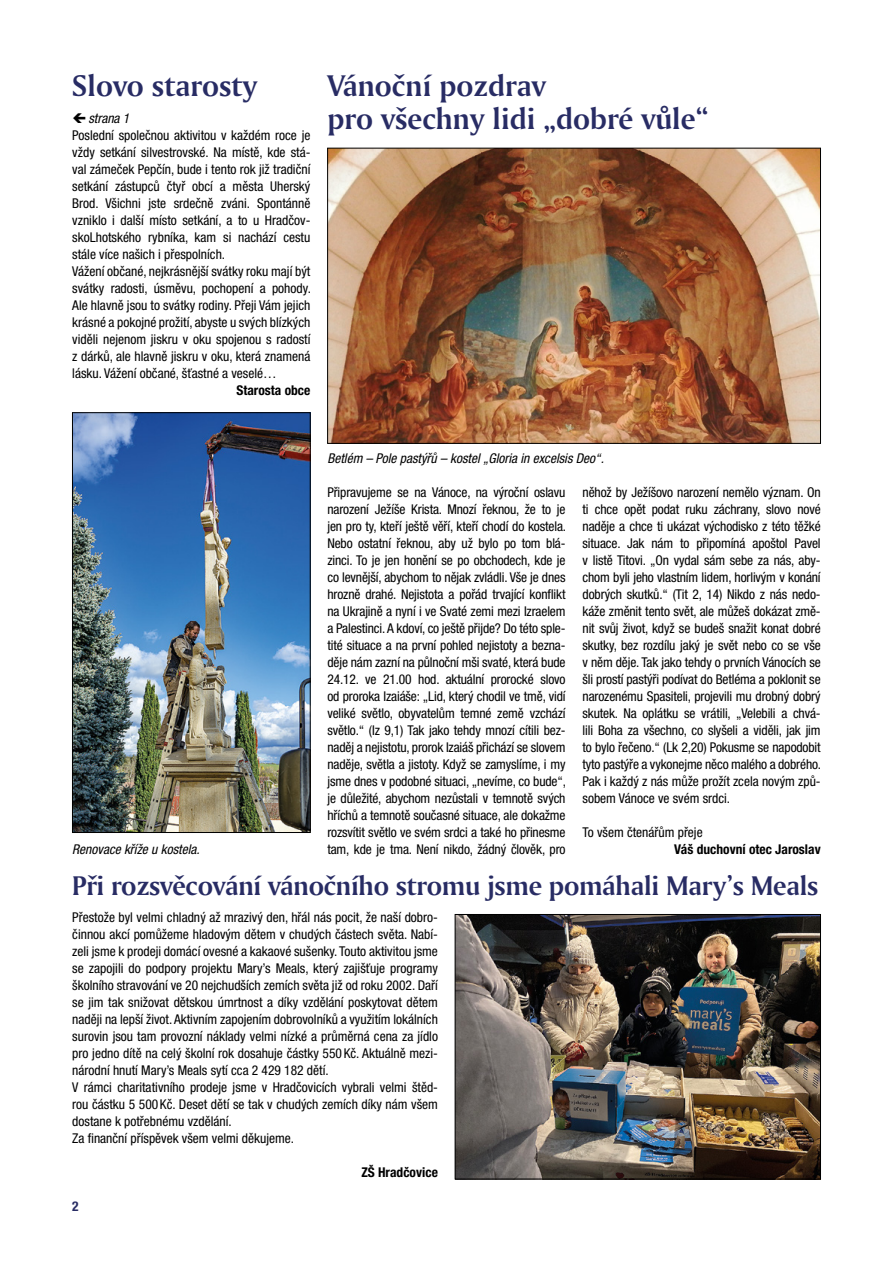
<style>
.page{position:relative;width:893px;height:1263px;background:#fff}
.page>*{position:absolute;margin:0;border:0;box-sizing:border-box;transform-origin:0 0}
.t1{font:31.5px/33px "Amerigo AT Bold A";color:#282c64}
.t2{font:28.5px "Amerigo AT Bold A";letter-spacing:-.01em;color:#282c64}
.t3{font:condensed 13.5px/17px "Helvetica Neue LT Pro";color:#000}
.t4{font:italic condensed 13.5px "Helvetica Neue LT Pro";color:#000}
.t5{font:700 condensed 13.5px "Helvetica Neue LT Pro";color:#000}
.t6{font:700 condensed 13.5px "Helvetica Neue LT Pro";color:#282c64}
</style>
<div class="page">
<img style="left:74px;top:414px;width:234px;height:417px">
<div style="left:72px;top:412px;width:238px;height:421px;border:1px solid #000"></div>
<img style="left:329px;top:150px;width:490px;height:292px">
<div style="left:327px;top:148px;width:494px;height:296px;border:1px solid #000"></div>
<img style="left:457px;top:916px;width:362px;height:261px">
<div style="left:455px;top:914px;width:366px;height:265px;border:1px solid #000"></div>
<h1 class="t1" style="left:72px;top:69px;width:186px">Slovo starosty</h1>
<p class="t4" style="left:88px;top:110px;width:42px">strana 1</p>
<p class="t3" style="left:72px;top:126px;width:240px">Poslední společnou aktivitou v každém roce je vždy setkání silvestrovské. Na místě, kde stá&shy;val zámeček Pepčín, bude i tento rok již tradiční setkání zástupců čtyř obcí a města Uherský Brod. Všichni jste srdečně zváni. Spontánně vzniklo i další místo setkání, a to u Hradčov&shy;skoLhotského rybníka, kam si nachází cestu stále více našich i přespolních.<br>Vážení občané, nejkrásnější svátky roku mají být svátky radosti, úsměvu, pochopení a pohody.<br>Ale hlavně jsou to svátky rodiny. Přeji Vám jejich krásné a pokojné prožití, abyste u svých blízkých viděli nejenom jiskru v oku spojenou s radostí z dárků, ale hlavně jiskru v oku, která znamená lásku. Vážení občané, šťastné a veselé…</p>
<p class="t5" style="left:236px;top:382px;width:75px">Starosta obce</p>
<h1 class="t1" style="left:327px;top:69px;width:382px">Vánoční pozdrav<br>pro všechny lidi „dobré vůle“</h1>
<p class="t4" style="left:327px;top:450px;width:278px">Betlém – Pole pastýřů – kostel „Gloria in excelsis Deo“.</p>
<p class="t3" style="left:327px;top:484px;width:240px;text-align:justify">Připravujeme se na Vánoce, na výroční oslavu narození Ježíše Krista. Mnozí řeknou, že to je jen pro ty, kteří ještě věří, kteří chodí do kostela.<br>Nebo ostatní řeknou, aby už bylo po tom blá&shy;zinci. To je jen honění se po obchodech, kde je co levnější, abychom to nějak zvládli. Vše je dnes hrozně drahé. Nejistota a pořád trvající konflikt na Ukrajině a nyní i ve Svaté zemi mezi Izraelem a Palestinci. A kdoví, co ještě přijde? Do této sple&shy;tité situace a na první pohled nejistoty a bezna&shy;děje nám zazní na půlnoční mši svaté, která bude 24.12. ve 21.00 hod. aktuální prorocké slovo od proroka Izaiáše: „Lid, který chodil ve tmě, vidí veliké světlo, obyvatelům temné země vzchází světlo.“ (Iz 9,1) Tak jako tehdy mnozí cítili bez&shy;naděj a nejistotu, prorok Izaiáš přichází se slovem naděje, světla a jistoty. Když se zamyslíme, i my jsme dnes v podobné situaci, „nevíme, co bude“, je důležité, abychom nezůstali v temnotě svých hříchů a temnotě současné situace, ale dokažme rozsvítit světlo ve svém srdci a také ho přinesme tam, kde je tma. Není nikdo, žádný člověk, pro</p>
<p class="t3" style="left:583px;top:484px;width:240px;text-align:justify">něhož by Ježíšovo narození nemělo význam. On ti chce opět podat ruku záchrany, slovo nové naděje a chce ti ukázat východisko z této těžké situace. Jak nám to připomíná apoštol Pavel v listě Titovi. „On vydal sám sebe za nás, aby&shy;chom byli jeho vlastním lidem, horlivým v konání dobrých skutků.“ (Tit 2, 14) Nikdo z nás nedo&shy;káže změnit tento svět, ale můžeš dokázat změ&shy;nit svůj život, když se budeš snažit konat dobré skutky, bez rozdílu jaký je svět nebo co se vše v něm děje. Tak jako tehdy o prvních Vánocích se šli prostí pastýři podívat do Betléma a poklonit se narozenému Spasiteli, projevili mu drobný dobrý skutek. Na oplátku se vrátili, „Velebili a chvá&shy;lili Boha za všechno, co slyšeli a viděli, jak jim to bylo řečeno.“ (Lk 2,20) Pokusme se napodobit tyto pastýře a vykonejme něco malého a dobrého.<br>Pak i každý z nás může prožít zcela novým způ&shy;sobem Vánoce ve svém srdci.</p>
<p class="t3" style="left:583px;top:824px;width:122px">To všem čtenářům přeje</p>
<p class="t5" style="left:674px;top:841px;width:148px">Váš duchovní otec Jaroslav</p>
<h2 class="t2" style="left:72px;top:869px;width:748px">Při rozsvěcování vánočního stromu jsme pomáhali Mary’s Meals</h2>
<p class="t3" style="left:72px;top:909px;width:367px">Přestože byl velmi chladný až mrazivý den, hřál nás pocit, že naší dobro&shy;činnou akcí pomůžeme hladovým dětem v chudých částech světa. Nabí&shy;zeli jsme k prodeji domácí ovesné a kakaové sušenky. Touto aktivitou jsme se zapojili do podpory projektu Mary’s Meals, který zajišťuje programy školního stravování ve 20 nejchudších zemích světa již od roku 2002. Daří se jim tak snižovat dětskou úmrtnost a díky vzdělání poskytovat dětem naději na lepší život. Aktivním zapojením dobrovolníků a využitím lokálních surovin jsou tam provozní náklady velmi nízké a průměrná cena za jídlo pro jedno dítě na celý školní rok dosahuje částky 550 Kč. Aktuálně mezi&shy;národní hnutí Mary’s Meals sytí cca 2 429 182 dětí.<br>V rámci charitativního prodeje jsme v Hradčovicích vybrali velmi štěd&shy;rou částku 5 500Kč. Deset dětí se tak v chudých zemích díky nám všem dostane k potřebnému vzdělání.<br>Za finanční příspěvek všem velmi děkujeme.</p>
<p class="t5" style="left:361px;top:1164px;width:78px">ZŠ Hradčovice</p>
<p class="t4" style="left:72px;top:842px;width:129px">Renovace kříže u kostela.</p>
<p class="t6" style="left:72px;top:1198px;width:8px">2</p>
</div>
